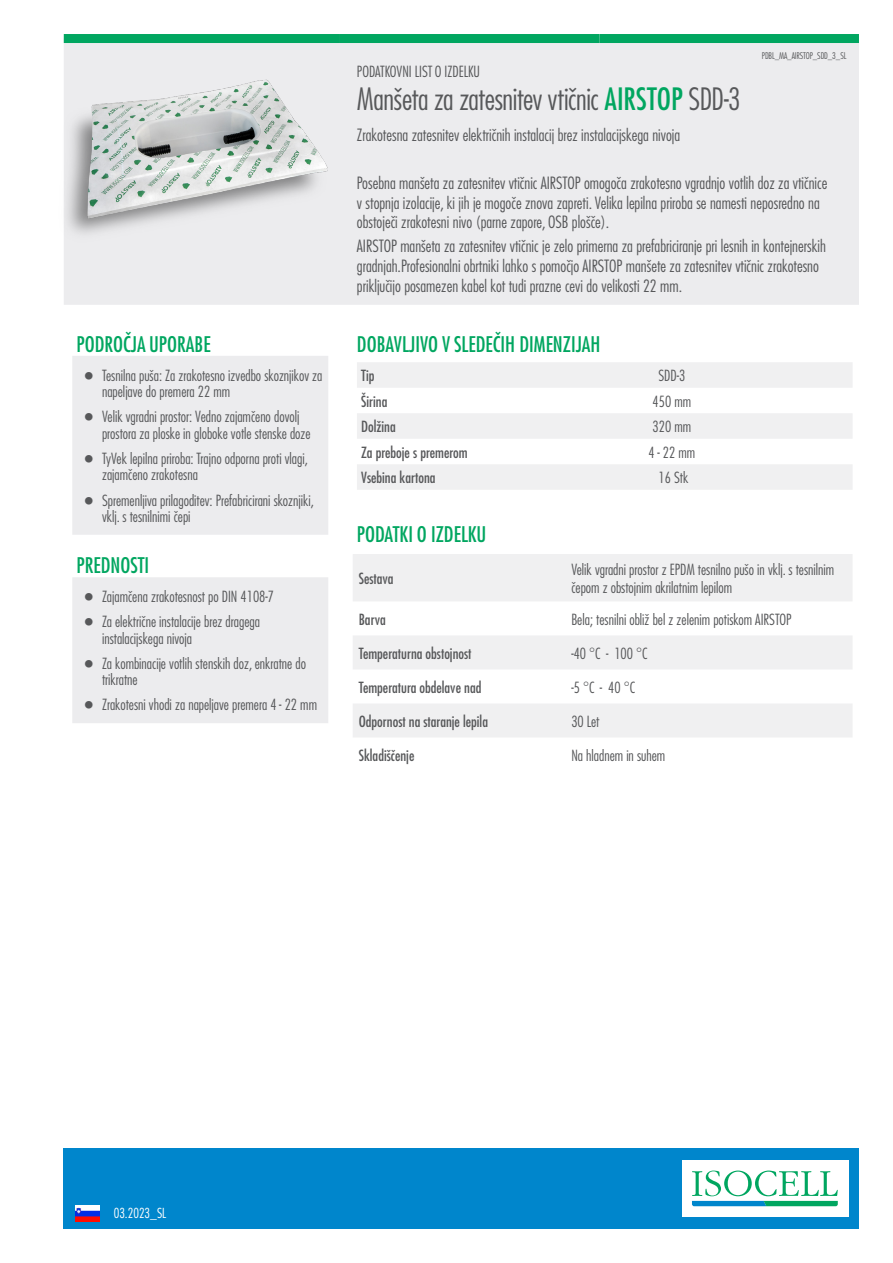
<style>
.page{position:relative;width:893px;height:1263px;background:#fff}
.page>*{position:absolute;margin:0;border:0;box-sizing:border-box;transform-origin:0 0}
.t1{font:300 condensed 30px "Futura LT Pro";letter-spacing:-.015em;color:#57585a}
.t2{font:500 condensed 21px "Futura LT Pro";color:#00a660}
.t3{font:300 condensed 16.5px/19.8px "Futura LT Pro";color:#57585a}
.t4{font:300 condensed 15px/16.5px "Futura LT Pro";color:#57585a}
.t5{font:500 condensed 15px "Futura LT Pro";color:#57585a}
.t6{font:300 condensed 13.5px "Futura LT Pro";color:#fff}
.t7{font:300 condensed 9px "Futura LT Pro";letter-spacing:-.01em;color:#57585a}
.s1{font-weight:500;color:#00a660}
</style>
<div class="page">
<div style="left:64px;top:1148px;width:795px;height:81px;background:#0086cc"></div>
<div style="left:682px;top:1160px;width:166px;height:57px;background:#fff"></div>
<svg style="left:692px;top:1170px;width:146px;height:36px"></svg>
<img style="left:75px;top:1205px;width:24px;height:16px">
<div style="left:64px;top:43px;width:795px;height:262px;background:#ececee"></div>
<div style="left:64px;top:34px;width:276px;height:9px;background:#00a660"></div>
<div style="left:340px;top:34px;width:259px;height:9px;background:#00a660"></div>
<div style="left:599px;top:34px;width:260px;height:9px;background:#00a660"></div>
<svg style="left:72px;top:356px;width:256px;height:367px;background:#eeeeef"></svg>
<svg style="left:357px;top:362px;width:495px;height:128px;fill:#f0f0f1"></svg>
<svg style="left:353px;top:554px;width:499px;height:183px;fill:#f0f0f1"></svg>
<img style="left:64px;top:47px;width:281px;height:196px">
<svg style="left:85px;top:372px;width:8px;height:7px"></svg>
<svg style="left:85px;top:413px;width:8px;height:8px"></svg>
<svg style="left:85px;top:455px;width:8px;height:7px"></svg>
<svg style="left:85px;top:496px;width:8px;height:8px"></svg>
<svg style="left:85px;top:593px;width:8px;height:8px"></svg>
<svg style="left:85px;top:618px;width:8px;height:8px"></svg>
<svg style="left:85px;top:660px;width:8px;height:7px"></svg>
<svg style="left:85px;top:701px;width:8px;height:8px"></svg>
<h2 class="t2" style="left:77px;top:329px;width:136px">PODROČJA UPORABE</h2>
<p class="t4" style="left:102px;top:367px;width:222px">Tesnilna puša: Za zrakotesno izvedbo skoznjikov za napeljave do premera 22 mm</p>
<p class="t4" style="left:102px;top:409px;width:210px">Velik vgradni prostor: Vedno zajamčeno dovolj prostora za ploske in globoke votle stenske doze</p>
<p class="t4" style="left:102px;top:450px;width:207px">TyVek lepilna priroba: Trajno odporna proti vlagi, zajamčeno zrakotesna</p>
<p class="t4" style="left:102px;top:492px;width:213px">Spremenljiva prilagoditev: Prefabricirani skoznjiki, vklj. s tesnilnimi čepi</p>
<h2 class="t2" style="left:77px;top:551px;width:74px">PREDNOSTI</h2>
<p class="t4" style="left:102px;top:584px;width:174px;line-height:25px">Zajamčena zrakotesnost po DIN 4108-7<br>Za električne instalacije brez dragega</p>
<p class="t4" style="left:102px;top:626px;width:205px;line-height:25px">instalacijskega nivoja<br>Za kombinacije votlih stenskih doz, enkratne do</p>
<p class="t4" style="left:102px;top:667px;width:217px;line-height:25px">trikratne<br>Zrakotesni vhodi za napeljave premera 4 - 22 mm</p>
<p class="t4" style="left:357px;top:63px;width:124px">PODATKOVNI LIST O IZDELKU</p>
<p class="t7" style="left:762px;top:50px;width:86px">PDBL_MA_AIRSTOP_SDD_3_SL</p>
<h1 class="t1" style="left:357px;top:80px;width:385px">Manšeta za zatesnitev vtičnic <span class="s1">AIRSTOP</span> SDD-3</h1>
<p class="t3" style="left:357px;top:125px;width:325px">Zrakotesna zatesnitev električnih instalacij brez instalacijskega nivoja</p>
<p class="t3" style="left:357px;top:173px;width:472px">Posebna manšeta za zatesnitev vtičnic AIRSTOP omogoča zrakotesno vgradnjo votlih doz za vtičnice v stopnja izolacije, ki jih je mogoče znova zapreti. Velika lepilna priroba se namesti neposredno na obstoječi zrakotesni nivo (parne zapore, OSB plošče).</p>
<p class="t3" style="left:357px;top:236px;width:470px">AIRSTOP manšeta za zatesnitev vtičnic je zelo primerna za prefabriciranje pri lesnih in kontejnerskih gradnjah.Profesionalni obrtniki lahko s pomočjo AIRSTOP manšete za zatesnitev vtičnic zrakotesno priključijo posamezen kabel kot tudi prazne cevi do velikosti 22 mm.</p>
<h2 class="t2" style="left:357px;top:329px;width:245px">DOBAVLJIVO V SLEDEČIH DIMENZIJAH</h2>
<p class="t5" style="left:361px;top:365px;width:15px">Tip</p>
<p class="t4" style="left:658px;top:367px;width:28px">SDD-3</p>
<p class="t5" style="left:361px;top:391px;width:28px">Širina</p>
<p class="t4" style="left:653px;top:393px;width:40px">450 mm</p>
<p class="t5" style="left:361px;top:416px;width:36px">Dolžina</p>
<p class="t4" style="left:653px;top:418px;width:40px">320 mm</p>
<p class="t5" style="left:361px;top:442px;width:108px">Za preboje s premerom</p>
<p class="t4" style="left:648px;top:444px;width:48px">4 - 22 mm</p>
<p class="t5" style="left:361px;top:467px;width:76px">Vsebina kartona</p>
<p class="t4" style="left:658px;top:469px;width:31px">16 Stk</p>
<h2 class="t2" style="left:357px;top:519px;width:131px">PODATKI O IZDELKU</h2>
<p class="t5" style="left:359px;top:568px;width:36px">Sestava</p>
<p class="t4" style="left:571px;top:560px;width:264px;line-height:18px">Velik vgradni prostor z EPDM tesnilno pušo in vklj. s tesnilnim čepom z obstojnim akrilatnim lepilom</p>
<p class="t5" style="left:359px;top:609px;width:29px">Barva</p>
<p class="t4" style="left:571px;top:611px;width:222px">Bela; tesnilni obliž bel z zelenim potiskom AIRSTOP</p>
<p class="t5" style="left:359px;top:643px;width:114px">Temperaturna obstojnost</p>
<p class="t4" style="left:571px;top:645px;width:78px">-40 °C - 100 °C</p>
<p class="t5" style="left:359px;top:677px;width:124px">Temperatura obdelave nad</p>
<p class="t4" style="left:571px;top:679px;width:65px">-5 °C - 40 °C</p>
<p class="t5" style="left:359px;top:711px;width:131px">Odpornost na staranje lepila</p>
<p class="t4" style="left:571px;top:713px;width:30px">30 Let</p>
<p class="t5" style="left:359px;top:745px;width:57px">Skladiščenje</p>
<p class="t4" style="left:571px;top:747px;width:96px">Na hladnem in suhem</p>
<p class="t6" style="left:114px;top:1204px;width:54px">03.2023_SL</p>
</div>
